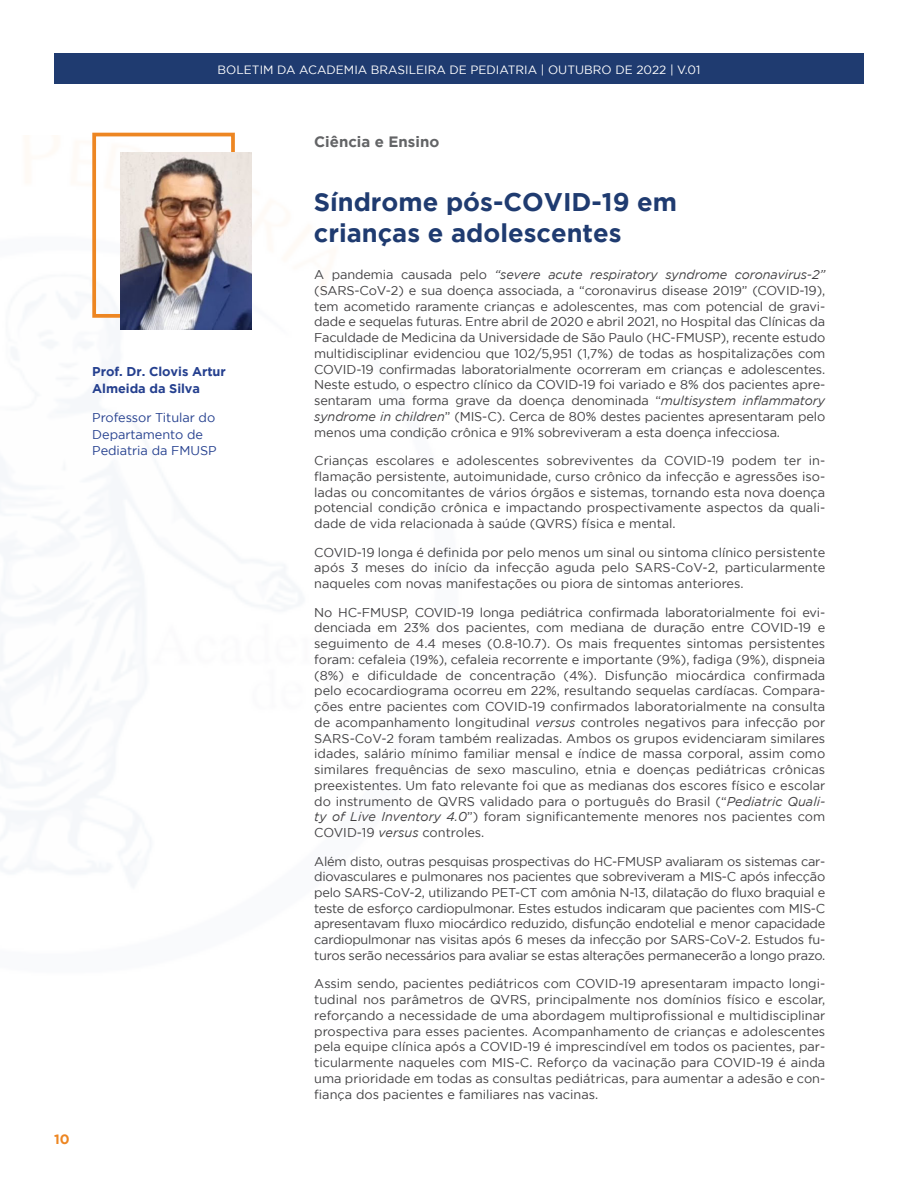
<style>
.page{position:relative;width:918px;height:1188px;background:#fff}
.page>*{position:absolute;margin:0;border:0;box-sizing:border-box;transform-origin:0 0}
.t1{font:700 25.5px/30.6px "Gotham";color:#1f3b70}
.t2{font:700 15px "Gotham";color:#636466}
.t3{font:700 13.5px "Gotham";color:#ed8622}
.t4{font:12.75px/15.8px "Gotham";color:#414042;text-align:justify}
.t5{font:12.75px/16.5px "Gotham";letter-spacing:-.005em;color:#25408f}
.t6{font:700 12.75px/16.5px "Gotham";letter-spacing:-.005em;color:#25408f}
.t7{font:12px "Gotham";color:#fff}
.s1{font-style:italic}
</style>
<div class="page">
<div style="left:92px;top:133px;width:143px;height:185px;border:4px solid #ed8622"></div>
<img style="left:120px;top:153px;width:131px;height:176px">
<div style="left:54px;top:53px;width:810px;height:30px;background:#1f3b70"></div>
<p class="t7" style="left:218px;top:63px;width:484px">BOLETIM DA ACADEMIA BRASILEIRA DE PEDIATRIA | OUTUBRO DE 2022 | V.01</p>
<p class="t6" style="left:92px;top:363px;width:135px">Prof. Dr. Clovis Artur<br>Almeida da Silva</p>
<p class="t5" style="left:92px;top:409px;width:126px">Professor Titular do<br>Departamento de<br>Pediatria da FMUSP</p>
<p class="t3" style="left:54px;top:1131px;width:17px">10</p>
<p class="t2" style="left:314px;top:133px;width:127px">Ciência e Ensino</p>
<h1 class="t1" style="left:314px;top:186px;width:365px">Síndrome pós-COVID-19 em crianças e adolescentes</h1>
<p class="t4" style="left:314px;top:267px;width:513px">A pandemia causada pelo <span class="s1">“severe acute respiratory syndrome coronavirus-2” </span>(SARS-CoV-2) e sua doença associada, a “coronavirus disease 2019” (COVID-19), tem acometido raramente crianças e adolescentes, mas com potencial de gravi&shy;dade e sequelas futuras. Entre abril de 2020 e abril 2021, no Hospital das Clínicas da Faculdade de Medicina da Universidade de São Paulo (HC-FMUSP), recente estudo multidisciplinar evidenciou que 102/5,951 (1,7%) de todas as hospitalizações com COVID-19 confirmadas laboratorialmente ocorreram em crianças e adolescentes.<br>Neste estudo, o espectro clínico da COVID-19 foi variado e 8% dos pacientes apre&shy;sentaram uma forma grave da doença denominada “<span class="s1">multisystem inflammatory syndrome in children</span>” (MIS-C). Cerca de 80% destes pacientes apresentaram pelo menos uma condição crônica e 91% sobreviveram a esta doença infecciosa.</p>
<p class="t4" style="left:314px;top:452px;width:513px">Crianças escolares e adolescentes sobreviventes da COVID-19 podem ter in&shy;flamação persistente, autoimunidade, curso crônico da infecção e agressões iso&shy;ladas ou concomitantes de vários órgãos e sistemas, tornando esta nova doença potencial condição crônica e impactando prospectivamente aspectos da quali&shy;dade de vida relacionada à saúde (QVRS) física e mental.</p>
<p class="t4" style="left:314px;top:544px;width:513px">COVID-19 longa é definida por pelo menos um sinal ou sintoma clínico persistente após 3 meses do início da infecção aguda pelo SARS-CoV-2, particularmente naqueles com novas manifestações ou piora de sintomas anteriores.</p>
<p class="t4" style="left:314px;top:604px;width:513px">No HC-FMUSP, COVID-19 longa pediátrica confirmada laboratorialmente foi evi&shy;denciada em 23% dos pacientes, com mediana de duração entre COVID-19 e seguimento de 4.4 meses (0.8-10.7). Os mais frequentes sintomas persistentes foram: cefaleia (19%), cefaleia recorrente e importante (9%), fadiga (9%), dispneia (8%) e dificuldade de concentração (4%). Disfunção miocárdica confirmada pelo ecocardiograma ocorreu em 22%, resultando sequelas cardíacas. Compara&shy;ções entre pacientes com COVID-19 confirmados laboratorialmente na consulta de acompanhamento longitudinal <span class="s1">versus</span> controles negativos para infecção por SARS-CoV-2 foram também realizadas. Ambos os grupos evidenciaram similares idades, salário mínimo familiar mensal e índice de massa corporal, assim como similares frequências de sexo masculino, etnia e doenças pediátricas crônicas preexistentes. Um fato relevante foi que as medianas dos escores físico e escolar do instrumento de QVRS validado para o português do Brasil (“<span class="s1">Pediatric Quali&shy;ty of Live Inventory 4.0</span>”) foram significantemente menores nos pacientes com COVID-19 <span class="s1">versus</span> controles.</p>
<p class="t4" style="left:314px;top:853px;width:513px">Além disto, outras pesquisas prospectivas do HC-FMUSP avaliaram os sistemas car&shy;diovasculares e pulmonares nos pacientes que sobreviveram a MIS-C após infecção pelo SARS-CoV-2, utilizando PET-CT com amônia N-13, dilatação do fluxo braquial e teste de esforço cardiopulmonar. Estes estudos indicaram que pacientes com MIS-C apresentavam fluxo miocárdico reduzido, disfunção endotelial e menor capacidade cardiopulmonar nas visitas após 6 meses da infecção por SARS-CoV-2. Estudos fu&shy;turos serão necessários para avaliar se estas alterações permanecerão a longo prazo.</p>
<p class="t4" style="left:314px;top:976px;width:513px">Assim sendo, pacientes pediátricos com COVID-19 apresentaram impacto longi&shy;tudinal nos parâmetros de QVRS, principalmente nos domínios físico e escolar, reforçando a necessidade de uma abordagem multiprofissional e multidisciplinar prospectiva para esses pacientes. Acompanhamento de crianças e adolescentes pela equipe clínica após a COVID-19 é imprescindível em todos os pacientes, par&shy;ticularmente naqueles com MIS-C. Reforço da vacinação para COVID-19 é ainda uma prioridade em todas as consultas pediátricas, para aumentar a adesão e con&shy;fiança dos pacientes e familiares nas vacinas.</p>
</div>
